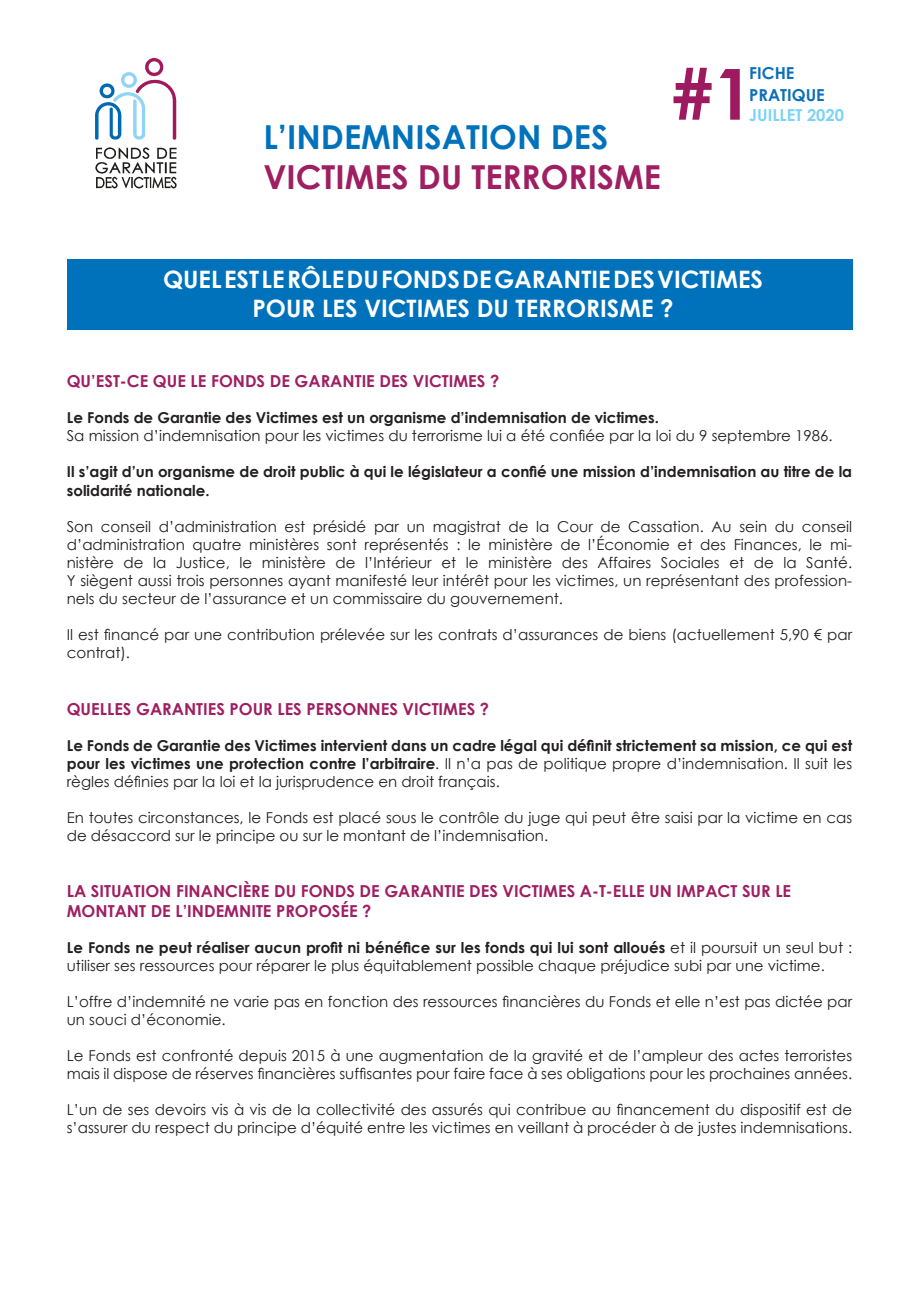
<style>
.page{position:relative;width:919px;height:1289px;background:#fff}
.page>*{position:absolute;margin:0;border:0;box-sizing:border-box;transform-origin:0 0}
.t1{font:700 70.5px "Century Gothic";color:#9d1a60}
.t2{font:700 33px/39.6px "Century Gothic";color:#9e1f62}
.t3{font:700 24px/28.8px "Century Gothic";color:#fff;text-align:center}
.t4{font:700 16.5px "Century Gothic";color:#9e1f62}
.t5{font:700 16.5px/21.6px "Century Gothic";color:#0c6fb8}
.t6{font:700 16.5px "Century Gothic";color:#7cd3f6}
.t7{font:15px/18px "Century Gothic";color:#231f20}
.t8{font:700 15px/18px "Century Gothic";color:#231f20}
.s1{color:#0072bc}
.s2{font-weight:400}
.s3{font-weight:700}
</style>
<div class="page">
<div style="left:67px;top:259px;width:785px;height:71px;background:#0072bc"></div>
<img style="left:95px;top:57px;width:82px;height:132px">
<p class="t2" style="left:263px;top:116px;width:399px"><span class="s1">L’INDEMNISATION DES<br></span>VICTIMES DU TERRORISME</p>
<p class="t1" style="left:671px;top:41px;width:83px">#1</p>
<p class="t5" style="left:749px;top:62px;width:77px">FICHE<br>PRATIQUE</p>
<p class="t6" style="left:749px;top:102px;width:96px">JUILLET 2020</p>
<p class="t3" style="left:163px;top:264px;width:601px">QUEL EST LE RÔLE DU FONDS DE GARANTIE DES VICTIMES<br>POUR LES VICTIMES DU TERRORISME ?</p>
<p class="t4" style="left:67px;top:369px;width:434px">QU’EST-CE QUE LE FONDS DE GARANTIE DES VICTIMES ?</p>
<p class="t8" style="left:67px;top:408px;width:593px">Le Fonds de Garantie des Victimes est un organisme d’indemnisation de victimes.</p>
<p class="t7" style="left:67px;top:427px;width:767px">Sa mission d’indemnisation pour les victimes du terrorisme lui a été confiée par la loi du 9 septembre 1986.</p>
<p class="t8" style="left:67px;top:462px;width:786px">Il s’agit d’un organisme de droit public à qui le législateur a confié une mission d’indemnisation au titre de la solidarité nationale.</p>
<p class="t7" style="left:67px;top:517px;width:786px;text-align:justify">Son conseil d’administration est présidé par un magistrat de la Cour de Cassation. Au sein du conseil d’administration quatre ministères sont représentés : le ministère de l’Économie et des Finances, le mi&shy;nistère de la Justice, le ministère de l’Intérieur et le ministère des Affaires Sociales et de la Santé.<br>Y siègent aussi trois personnes ayant manifesté leur intérêt pour les victimes, un représentant des profession&shy;nels du secteur de l’assurance et un commissaire du gouvernement.</p>
<p class="t7" style="left:67px;top:625px;width:786px">Il est financé par une contribution prélevée sur les contrats d’assurances de biens (actuellement 5,90 € par contrat).</p>
<p class="t4" style="left:67px;top:696px;width:424px">QUELLES GARANTIES POUR LES PERSONNES VICTIMES ?</p>
<p class="t8" style="left:67px;top:736px;width:786px;text-align:justify">Le Fonds de Garantie des Victimes intervient dans un cadre légal qui définit strictement sa mission, ce qui est pour les victimes une protection contre l’arbitraire<span class="s2">. Il n’a pas de politique propre d’indemnisation. Il suit les règles définies par la loi et la jurisprudence en droit français.</span></p>
<p class="t7" style="left:67px;top:808px;width:786px">En toutes circonstances, le Fonds est placé sous le contrôle du juge qui peut être saisi par la victime en cas de désaccord sur le principe ou sur le montant de l’indemnisation.</p>
<p class="t4" style="left:67px;top:878px;width:725px">LA SITUATION FINANCIÈRE DU FONDS DE GARANTIE DES VICTIMES A-T-ELLE UN IMPACT SUR LE</p>
<p class="t4" style="left:67px;top:898px;width:306px">MONTANT DE L’INDEMNITE PROPOSÉE ?</p>
<p class="t7" style="left:67px;top:938px;width:786px"><span class="s3">Le Fonds ne peut réaliser aucun profit ni bénéfice sur les fonds qui lui sont alloués</span> et il poursuit un seul but : utiliser ses ressources pour réparer le plus équitablement possible chaque préjudice subi par une victime.</p>
<p class="t7" style="left:67px;top:992px;width:786px">L’offre d’indemnité ne varie pas en fonction des ressources financières du Fonds et elle n’est pas dictée par un souci d’économie.</p>
<p class="t7" style="left:67px;top:1046px;width:786px">Le Fonds est confronté depuis 2015 à une augmentation de la gravité et de l’ampleur des actes terroristes mais il dispose de réserves financières suffisantes pour faire face à ses obligations pour les prochaines années.</p>
<p class="t7" style="left:67px;top:1100px;width:786px">L’un de ses devoirs vis à vis de la collectivité des assurés qui contribue au financement du dispositif est de s’assurer du respect du principe d’équité entre les victimes en veillant à procéder à de justes indemnisations.</p>
</div>
